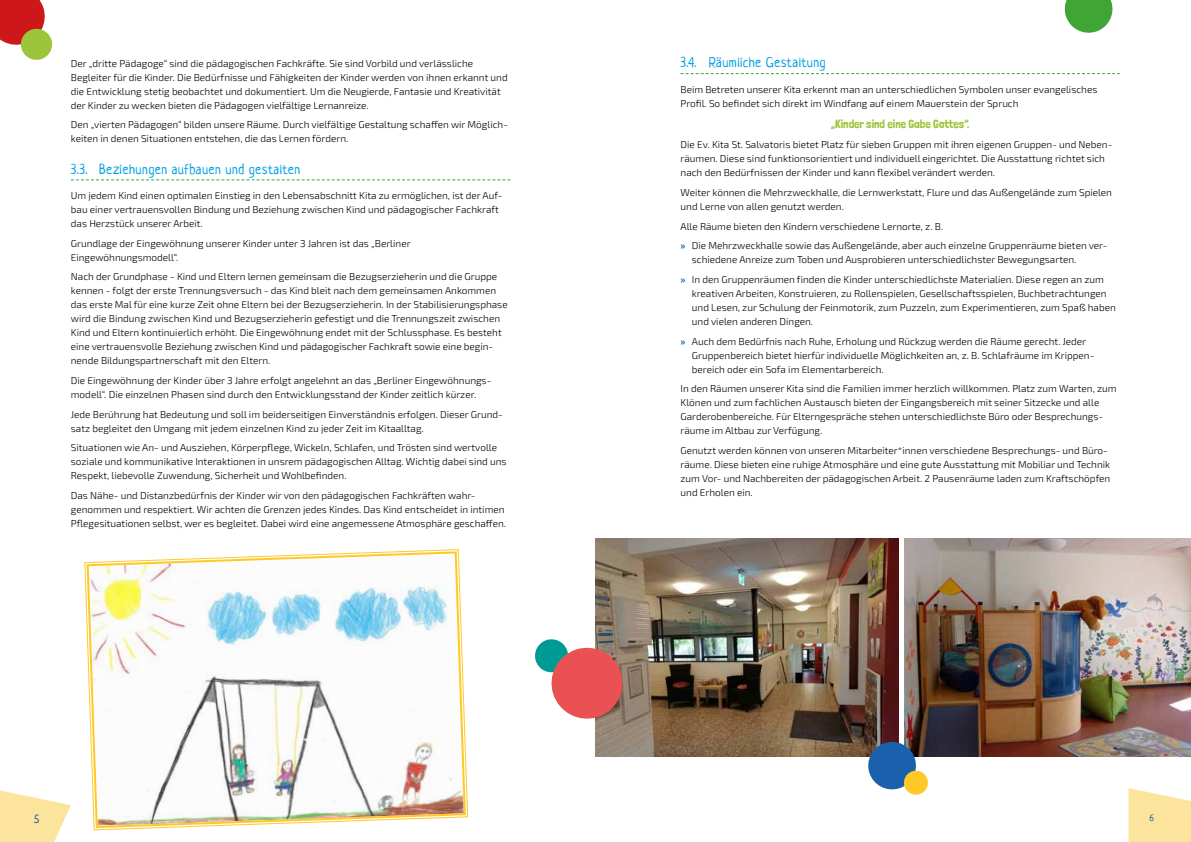
<style>
.page{position:relative;width:1191px;height:842px;background:#fff}
.page>*{position:absolute;margin:0;border:0;box-sizing:border-box;transform-origin:0 0}
.t1{font:14px "Neucha";letter-spacing:.03em;color:#009fe3}
.t2{font:12px "Londrina Solid";color:#9dc53c}
.t3{font:12px "Neucha";color:#1961ac}
.t4{font:300 10px/14px "Exo 2";color:#000}
.t5{font:10px "Neucha";color:#1961ac}
.s1{font-weight:600;color:#1961ac}
</style>
<div class="page">
<svg style="left:71px;top:179px;width:439px;height:1px"></svg>
<svg style="left:86px;top:549px;width:381px;height:282px"></svg>
<svg style="left:680px;top:73px;width:440px;height:1px"></svg>
<img style="left:595px;top:539px;width:304px;height:218px">
<img style="left:904px;top:539px;width:287px;height:218px">
<svg style="left:865px;top:739px;width:64px;height:56px"></svg>
<svg style="left:1064px;top:0;width:49px;height:33px"></svg>
<svg style="left:535px;top:637px;width:91px;height:86px"></svg>
<svg style="left:0;top:0;width:53px;height:60px"></svg>
<svg style="left:0;top:790px;width:71px;height:52px"></svg>
<svg style="left:1128px;top:788px;width:63px;height:54px;background:#fde7a9"></svg>
<p class="t4" style="left:71px;top:56px;width:438px">Der „dritte Pädagoge“ sind die pädagogischen Fachkräfte. Sie sind Vorbild und verlässliche Begleiter für die Kinder. Die Bedürfnisse und Fähigkeiten der Kinder werden von ihnen erkannt und die Entwicklung stetig beobachtet und dokumentiert. Um die Neugierde, Fantasie und Kreativität der Kinder zu wecken bieten die Pädagogen vielfältige Lernanreize.</p>
<p class="t4" style="left:71px;top:117px;width:438px">Den „vierten Pädagogen“ bilden unsere Räume. Durch vielfältige Gestaltung schaffen wir Möglich&shy;keiten in denen Situationen entstehen, die das Lernen fördern.</p>
<h1 class="t1" style="left:71px;top:160px;width:231px">3.3. Beziehungen aufbauen und gestalten</h1>
<p class="t4" style="left:71px;top:188px;width:433px">Um jedem Kind einen optimalen Einstieg in den Lebensabschnitt Kita zu ermöglichen, ist der Auf&shy;bau einer vertrauensvollen Bindung und Beziehung zwischen Kind und pädagogischer Fachkraft das Herzstück unserer Arbeit.</p>
<p class="t4" style="left:71px;top:236px;width:341px">Grundlage der Eingewöhnung unserer Kinder unter 3 Jahren ist das „Berliner<br>Eingewöhnungsmodell“.</p>
<p class="t4" style="left:71px;top:269px;width:438px">Nach der Grundphase - Kind und Eltern lernen gemeinsam die Bezugserzieherin und die Gruppe kennen - folgt der erste Trennungsversuch - das Kind bleit nach dem gemeinsamen Ankommen das erste Mal für eine kurze Zeit ohne Eltern bei der Bezugserzieherin. In der Stabilisierungsphase wird die Bindung zwischen Kind und Bezugserzieherin gefestigt und die Trennungszeit zwischen Kind und Eltern kontinuierlich erhöht. Die Eingewöhnung endet mit der Schlussphase. Es besteht eine vertrauensvolle Beziehung zwischen Kind und pädagogischer Fachkraft sowie eine begin&shy;nende Bildungspartnerschaft mit den Eltern.</p>
<p class="t4" style="left:71px;top:373px;width:422px">Die Eingewöhnung der Kinder über 3 Jahre erfolgt angelehnt an das „Berliner Eingewöhnungs&shy;modell“. Die einzelnen Phasen sind durch den Entwicklungsstand der Kinder zeitlich kürzer.</p>
<p class="t4" style="left:71px;top:407px;width:433px">Jede Berührung hat Bedeutung und soll im beiderseitigen Einverständnis erfolgen. Dieser Grund&shy;satz begleitet den Umgang mit jedem einzelnen Kind zu jeder Zeit im Kitaalltag.</p>
<p class="t4" style="left:71px;top:440px;width:437px">Situationen wie An- und Ausziehen, Körperpflege, Wickeln, Schlafen, und Trösten sind wertvolle soziale und kommunikative Interaktionen in unsrem pädagogischen Alltag. Wichtig dabei sind uns<br>Respekt, liebevolle Zuwendung, Sicherheit und Wohlbefinden.</p>
<p class="t4" style="left:71px;top:488px;width:437px">Das Nähe- und Distanzbedürfnis der Kinder wir von den pädagogischen Fachkräften wahr&shy;genommen und respektiert. Wir achten die Grenzen jedes Kindes. Das Kind entscheidet in intimen<br>Pflegesituationen selbst, wer es begleitet. Dabei wird eine angemessene Atmosphäre geschaffen.</p>
<h1 class="t1" style="left:680px;top:54px;width:146px">3.4. Räumliche Gestaltung</h1>
<p class="t4" style="left:680px;top:82px;width:418px">Beim Betreten unserer Kita erkennt man an unterschiedlichen Symbolen unser evangelisches<br>Profil. So befindet sich direkt im Windfang auf einem Mauerstein der Spruch</p>
<p class="t2" style="left:831px;top:117px;width:140px">„Kinder sind eine Gabe Gottes“.</p>
<p class="t4" style="left:680px;top:137px;width:433px">Die Ev. Kita St. Salvatoris bietet Platz für sieben Gruppen mit ihren eigenen Gruppen- und Neben&shy;räumen. Diese sind funktionsorientiert und individuell eingerichtet. Die Ausstattung richtet sich nach den Bedürfnissen der Kinder und kann flexibel verändert werden.</p>
<p class="t4" style="left:680px;top:185px;width:433px">Weiter können die Mehrzweckhalle, die Lernwerkstatt, Flure und das Außengelände zum Spielen und Lerne von allen genutzt werden.</p>
<p class="t4" style="left:680px;top:216px;width:428px;line-height:19.7px">Alle Räume bieten den Kindern verschiedene Lernorte, z. B.<br><span class="s1">»</span> Die Mehrzweckhalle sowie das Außengelände, aber auch einzelne Gruppenräume bieten ver-</p>
<p class="t4" style="left:680px;top:249px;width:425px;line-height:19.7px;text-indent:11px">schiedene Anreize zum Toben und Ausprobieren unterschiedlichster Bewegungsarten.<br><span class="s1">»</span> In den Gruppenräumen finden die Kinder unterschiedlichste Materialien. Diese regen an zum</p>
<p class="t4" style="left:692px;top:286px;width:425px">kreativen Arbeiten, Konstruieren, zu Rollenspielen, Gesellschaftsspielen, Buchbetrachtungen und Lesen, zur Schulung der Feinmotorik, zum Puzzeln, zum Experimentieren, zum Spaß haben und vielen anderen Dingen.</p>
<p class="t4" style="left:692px;top:334px;width:404px;text-indent:-11px"><span class="s1">»</span> Auch dem Bedürfnis nach Ruhe, Erholung und Rückzug werden die Räume gerecht. Jeder<br>Gruppenbereich bietet hierfür individuelle Möglichkeiten an, z. B. Schlafräume im Krippen&shy;bereich oder ein Sofa im Elementarbereich.</p>
<p class="t4" style="left:680px;top:381px;width:437px">In den Räumen unserer Kita sind die Familien immer herzlich willkommen. Platz zum Warten, zum Klönen und zum fachlichen Austausch bieten der Eingangsbereich mit seiner Sitzecke und alle Garderobenbereiche. Für Elterngespräche stehen unterschiedlichste Büro oder Besprechungs&shy;räume im Altbau zur Verfügung.</p>
<p class="t4" style="left:680px;top:443px;width:431px">Genutzt werden können von unseren Mitarbeiter*innen verschiedene Besprechungs- und Büro&shy;räume. Diese bieten eine ruhige Atmosphäre und eine gute Ausstattung mit Mobiliar und Technik zum Vor- und Nachbereiten der pädagogischen Arbeit. 2 Pausenräume laden zum Kraftschöpfen und Erholen ein.</p>
<p class="t3" style="left:34px;top:811px;width:7px">5</p>
<p class="t5" style="left:1149px;top:812px;width:6px">6</p>
</div>
